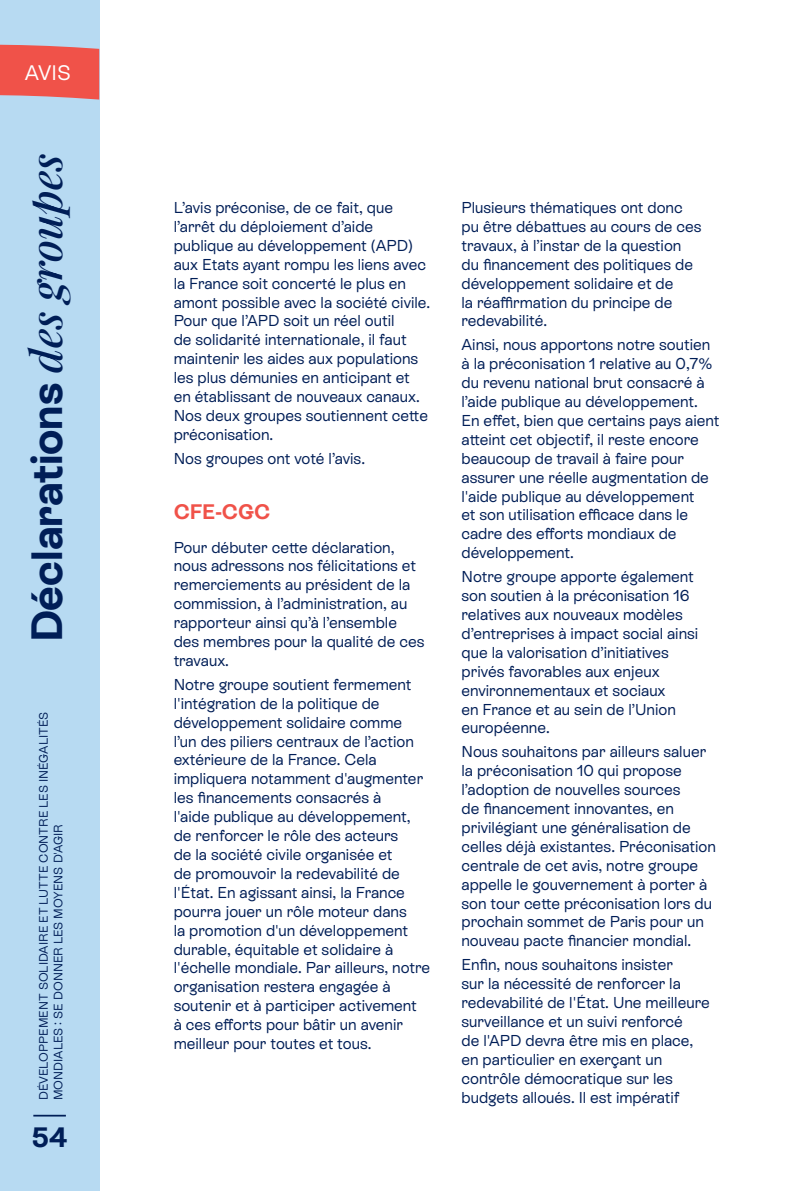
<style>
.page{position:relative;width:794px;height:1191px;background:#fff}
.page>*{position:absolute;margin:0;border:0;box-sizing:border-box;transform-origin:0 0}
.t1{font:700 43.75px "ES Rebond Grotesque";color:#001e57}
.t2{font:700 28px "ES Rebond Grotesque";color:#001e57}
.Sous-titre{font:700 21px "ES Rebond Grotesque";color:#f05249}
.t3{font:21px "ES Rebond Grotesque";color:#fff}
.Texte_courant{font:15.75px/18.9px "ES Rebond Grotesque";color:#001e57}
.t4{font:12.25px/14.7px "ES Rebond Grotesque";color:#001e57}
.s1{font-family:"Playfair Display";font-weight:500;font-style:italic}
</style>
<div class="page">
<div style="left:0;top:0;width:99px;height:1191px;background:#b7daf2"></div>
<svg style="left:0;top:35px;width:100px;height:79px"></svg>
<hr style="left:33px;top:1114px;width:33px;height:2px;background:#001e57">
<h3 class="t3" style="left:25px;top:59px;width:47px">AVIS</h3>
<h1 class="t1" style="left:17px;top:642px;width:491px;rotate:-90deg">Déclarations <span class="s1">des groupes</span></h1>
<p class="t4" style="left:36px;top:1100px;width:390px;rotate:-90deg">DÉVELOPPEMENT SOLIDAIRE ET LUTTE CONTRE LES INÉGALITÉS<br>MONDIALES : SE DONNER LES MOYENS D'AGIR</p>
<h2 class="t2" style="left:32px;top:1118px;width:37px">54</h2>
<p class="Texte_courant" style="left:174px;top:197px;width:258px">L’avis préconise, de ce fait, que l’arrêt du déploiement d’aide publique au développement (APD) aux Etats ayant rompu les liens avec la France soit concerté le plus en amont possible avec la société civile.<br>Pour que l’APD soit un réel outil<br>de solidarité internationale, il faut maintenir les aides aux populations les plus démunies en anticipant et en établissant de nouveaux canaux.<br>Nos deux groupes soutiennent cette préconisation.</p>
<p class="Texte_courant" style="left:174px;top:448px;width:193px">Nos groupes ont voté l’avis.</p>
<p class="Sous-titre" style="left:174px;top:497px;width:98px">CFE-CGC</p>
<p class="Texte_courant" style="left:174px;top:537px;width:252px">Pour débuter cette déclaration, nous adressons nos félicitations et remerciements au président de la commission, à l’administration, au rapporteur ainsi qu’à l’ensemble des membres pour la qualité de ces travaux.</p>
<p class="Texte_courant" style="left:174px;top:674px;width:258px">Notre groupe soutient fermement l'intégration de la politique de développement solidaire comme<br>l’un des piliers centraux de l’action extérieure de la France. Cela impliquera notamment d'augmenter les financements consacrés à<br>l'aide publique au développement, de renforcer le rôle des acteurs<br>de la société civile organisée et<br>de promouvoir la redevabilité de l'État. En agissant ainsi, la France pourra jouer un rôle moteur dans<br>la promotion d'un développement durable, équitable et solidaire à l'échelle mondiale. Par ailleurs, notre organisation restera engagée à soutenir et à participer activement<br>à ces efforts pour bâtir un avenir meilleur pour toutes et tous.</p>
<p class="Texte_courant" style="left:461px;top:197px;width:242px">Plusieurs thématiques ont donc pu être débattues au cours de ces travaux, à l’instar de la question du financement des politiques de développement solidaire et de<br>la réaffirmation du principe de redevabilité.</p>
<p class="Texte_courant" style="left:461px;top:335px;width:259px">Ainsi, nous apportons notre soutien à la préconisation 1 relative au 0,7% du revenu national brut consacré à l’aide publique au développement.<br>En effet, bien que certains pays aient atteint cet objectif, il reste encore beaucoup de travail à faire pour assurer une réelle augmentation de l'aide publique au développement<br>et son utilisation efficace dans le cadre des efforts mondiaux de développement.</p>
<p class="Texte_courant" style="left:461px;top:566px;width:238px">Notre groupe apporte également son soutien à la préconisation 16 relatives aux nouveaux modèles d’entreprises à impact social ainsi que la valorisation d’initiatives privés favorables aux enjeux environnementaux et sociaux<br>en France et au sein de l’Union européenne.</p>
<p class="Texte_courant" style="left:461px;top:742px;width:256px">Nous souhaitons par ailleurs saluer la préconisation 10 qui propose l’adoption de nouvelles sources<br>de financement innovantes, en privilégiant une généralisation de celles déjà existantes. Préconisation centrale de cet avis, notre groupe appelle le gouvernement à porter à son tour cette préconisation lors du prochain sommet de Paris pour un nouveau pacte financier mondial.</p>
<p class="Texte_courant" style="left:461px;top:954px;width:250px">Enfin, nous souhaitons insister<br>sur la nécessité de renforcer la redevabilité de l'État. Une meilleure surveillance et un suivi renforcé<br>de l'APD devra être mis en place, en particulier en exerçant un contrôle démocratique sur les budgets alloués. Il est impératif</p>
</div>
